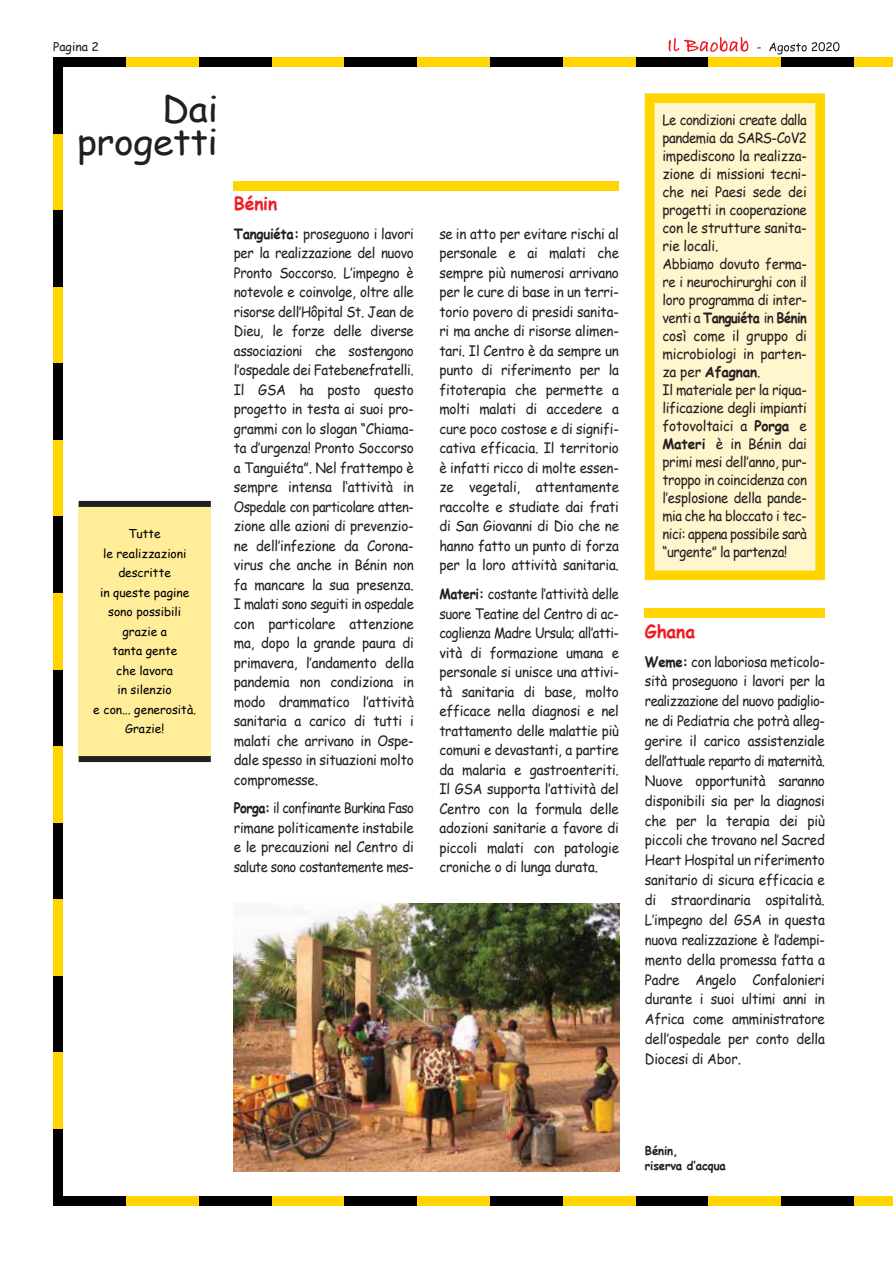
<style>
.page{position:relative;width:893px;height:1263px;background:#fff}
.page>*{position:absolute;margin:0;border:0;box-sizing:border-box;transform-origin:0 0}
.t1{font:36px/33px "Comic Sans MS";letter-spacing:-.01em;color:#231f20;text-align:right;scale:1.04 1}
.t2{font:700 18px "Comic Sans MS";letter-spacing:-.01em;color:#ed1d24}
.t3{font:14.25px/19.5px "Comic Sans MS";letter-spacing:-.015em;color:#231f20;text-align:justify;scale:.93 1}
.t4{font:14.25px/18px "Comic Sans MS";letter-spacing:-.015em;color:#231f20;scale:.92 1}
.t5{font:14.25px/19.5px "Comic Sans MS";letter-spacing:-.015em;color:#231f20;text-align:justify;scale:.9 1}
.t6{font:12px/19.5px "Comic Sans MS";color:#000;text-align:center}
.t7{font:700 12px/15px "Comic Sans MS";letter-spacing:-.01em;color:#231f20;scale:.95 1}
.t8{font:12px "Comic Sans MS";color:#231f20}
.s1{font-weight:700}
</style>
<div class="page">
<svg style="left:645px;top:94px;width:180px;height:486px;background:#fff1af"></svg>
<div style="left:53px;top:57px;width:73px;height:10px;background:#000"></div>
<div style="left:126px;top:57px;width:73px;height:10px;background:#ffd400"></div>
<div style="left:199px;top:57px;width:73px;height:10px;background:#000"></div>
<div style="left:272px;top:57px;width:72px;height:10px;background:#ffd400"></div>
<div style="left:344px;top:57px;width:73px;height:10px;background:#000"></div>
<div style="left:417px;top:57px;width:73px;height:10px;background:#ffd400"></div>
<div style="left:490px;top:57px;width:73px;height:10px;background:#000"></div>
<div style="left:563px;top:57px;width:73px;height:10px;background:#ffd400"></div>
<div style="left:636px;top:57px;width:72px;height:10px;background:#000"></div>
<div style="left:708px;top:57px;width:73px;height:10px;background:#ffd400"></div>
<div style="left:781px;top:57px;width:73px;height:10px;background:#000"></div>
<div style="left:53px;top:57px;width:10px;height:77px;background:#000"></div>
<div style="left:53px;top:134px;width:10px;height:76px;background:#ffd400"></div>
<div style="left:53px;top:210px;width:10px;height:77px;background:#000"></div>
<div style="left:53px;top:287px;width:10px;height:77px;background:#ffd400"></div>
<div style="left:53px;top:364px;width:10px;height:76px;background:#000"></div>
<div style="left:53px;top:440px;width:10px;height:77px;background:#ffd400"></div>
<div style="left:53px;top:517px;width:10px;height:76px;background:#000"></div>
<div style="left:53px;top:593px;width:10px;height:77px;background:#ffd400"></div>
<div style="left:53px;top:670px;width:10px;height:76px;background:#000"></div>
<div style="left:53px;top:746px;width:10px;height:77px;background:#ffd400"></div>
<div style="left:53px;top:823px;width:10px;height:76px;background:#000"></div>
<div style="left:53px;top:899px;width:10px;height:77px;background:#ffd400"></div>
<div style="left:53px;top:976px;width:10px;height:76px;background:#000"></div>
<div style="left:53px;top:1052px;width:10px;height:77px;background:#ffd400"></div>
<div style="left:53px;top:1129px;width:10px;height:76px;background:#000"></div>
<div style="left:53px;top:1196px;width:73px;height:9px;background:#000"></div>
<div style="left:126px;top:1196px;width:73px;height:9px;background:#ffd400"></div>
<div style="left:199px;top:1196px;width:73px;height:9px;background:#000"></div>
<div style="left:272px;top:1196px;width:72px;height:9px;background:#ffd400"></div>
<div style="left:344px;top:1196px;width:73px;height:9px;background:#000"></div>
<div style="left:417px;top:1196px;width:73px;height:9px;background:#ffd400"></div>
<div style="left:490px;top:1196px;width:73px;height:9px;background:#000"></div>
<div style="left:563px;top:1196px;width:73px;height:9px;background:#ffd400"></div>
<div style="left:636px;top:1196px;width:72px;height:9px;background:#000"></div>
<div style="left:708px;top:1196px;width:73px;height:9px;background:#ffd400"></div>
<div style="left:781px;top:1196px;width:73px;height:9px;background:#000"></div>
<div style="left:854px;top:57px;width:39px;height:10px;background:#ffd400"></div>
<div style="left:854px;top:1196px;width:39px;height:9px;background:#ffd400"></div>
<svg style="left:668px;top:37px;width:80px;height:15px"></svg>
<svg style="left:769px;top:42px;width:70px;height:12px"></svg>
<div style="left:234px;top:181px;width:385px;height:9px;background:#ffd400"></div>
<div style="left:79px;top:504px;width:132px;height:255px;background:#ffed9a"></div>
<div style="left:79px;top:756px;width:132px;height:6px;background:#231f20"></div>
<div style="left:79px;top:501px;width:132px;height:6px;background:#231f20"></div>
<div style="left:645px;top:608px;width:180px;height:10px;background:#ffd400"></div>
<img style="left:234px;top:903px;width:385px;height:268px">
<p class="t8" style="left:53px;top:38px;width:47px">Pagina 2</p>
<h1 class="t1" style="left:77px;top:91px;width:137px">Dai progetti</h1>
<p class="t6" style="left:93px;top:524px;width:104px">Tutte<br>le realizzazioni descritte<br>in queste pagine sono possibili grazie a<br>tanta gente<br>che lavora<br>in silenzio<br>e con... generosità.<br>Grazie!</p>
<p class="t2" style="left:234px;top:190px;width:45px">Bénin</p>
<p class="t3" style="left:234px;top:223px;width:195px"><span class="s1">Tanguiéta:</span> proseguono i lavori per la realizzazione del nuovo Pronto Soccorso. L‛impegno è notevole e coinvolge, oltre alle risorse dell‛Hôpital St. Jean de Dieu, le forze delle diverse associazioni che sostengono l‛ospedale dei Fatebenefratelli.<br>Il GSA ha posto questo progetto in testa ai suoi pro&shy;grammi con lo slogan “Chiama&shy;ta d‛urgenza! Pronto Soccorso a Tanguiéta”. Nel frattempo è sempre intensa l‘attività in Ospedale con particolare atten&shy;zione alle azioni di prevenzio&shy;ne dell‛infezione da Corona&shy;virus che anche in Bénin non fa mancare la sua presenza.<br>I malati sono seguiti in ospedale con particolare attenzione ma, dopo la grande paura di primavera, l‛andamento della pandemia non condiziona in modo drammatico l‛attività sanitaria a carico di tutti i malati che arrivano in Ospe&shy;dale spesso in situazioni molto compromesse.</p>
<p class="t5" style="left:234px;top:798px;width:202px"><span class="s1">Porga:</span> il confinante Burkina Faso rimane politicamente instabile e le precauzioni nel Centro di salute sono costantemente mes-</p>
<p class="t3" style="left:439px;top:224px;width:195px">se in atto per evitare rischi al personale e ai malati che sempre più numerosi arrivano per le cure di base in un terri&shy;torio povero di presidi sanita&shy;ri ma anche di risorse alimen&shy;tari. Il Centro è da sempre un punto di riferimento per la fitoterapia che permette a molti malati di accedere a cure poco costose e di signifi&shy;cativa efficacia. Il territorio è infatti ricco di molte essen&shy;ze vegetali, attentamente raccolte e studiate dai frati di San Giovanni di Dio che ne hanno fatto un punto di forza per la loro attività sanitaria.</p>
<p class="t5" style="left:439px;top:584px;width:201px"><span class="s1">Materi:</span> costante l‛attività delle suore Teatine del Centro di ac&shy;coglienza Madre Ursula; all‛atti&shy;vità di formazione umana e personale si unisce una attivi&shy;tà sanitaria di base, molto efficace nella diagnosi e nel trattamento delle malattie più comuni e devastanti, a partire da malaria e gastroenteriti.<br>Il GSA supporta l‛attività del Centro con la formula delle adozioni sanitarie a favore di piccoli malati con patologie croniche o di lunga durata.</p>
<p class="t4" style="left:662px;top:110px;width:159px">Le condizioni create dalla pandemia da SARS-CoV2 impediscono la realizza&shy;zione di missioni tecni&shy;che nei Paesi sede dei progetti in cooperazione con le strutture sanita&shy;rie locali.<br>Abbiamo dovuto ferma&shy;re i neurochirurghi con il loro programma di inter&shy;venti a <span class="s1">Tanguiéta</span> in <span class="s1">Bénin </span>così come il gruppo di microbiologi in parten&shy;za per <span class="s1">Afagnan</span>.<br>Il materiale per la riqua&shy;lificazione degli impianti fotovoltaici a <span class="s1">Porga</span> e<br><span class="s1">Materi</span> è in Bénin dai primi mesi dell‛anno, pur&shy;troppo in coincidenza con l‛esplosione della pande&shy;mia che ha bloccato i tec&shy;nici: appena possibile sarà “urgente” la partenza!</p>
<p class="t2" style="left:645px;top:618px;width:52px">Ghana</p>
<p class="t3" style="left:645px;top:651px;width:195px;line-height:20px"><span class="s1">Weme:</span> con laboriosa meticolo&shy;sità proseguono i lavori per la realizzazione del nuovo padiglio&shy;ne di Pediatria che potrà alleg&shy;gerire il carico assistenziale dell‛attuale reparto di maternità.<br>Nuove opportunità saranno disponibili sia per la diagnosi che per la terapia dei più piccoli che trovano nel Sacred Heart Hospital un riferimento sanitario di sicura efficacia e di straordinaria ospitalità.<br>L‛impegno del GSA in questa nuova realizzazione è l‛adempi&shy;mento della promessa fatta a Padre Angelo Confalonieri durante i suoi ultimi anni in Africa come amministratore dell‛ospedale per conto della Diocesi di Abor.</p>
<p class="t7" style="left:645px;top:1143px;width:87px">Bénin,<br>riserva d‛acqua</p>
</div>
